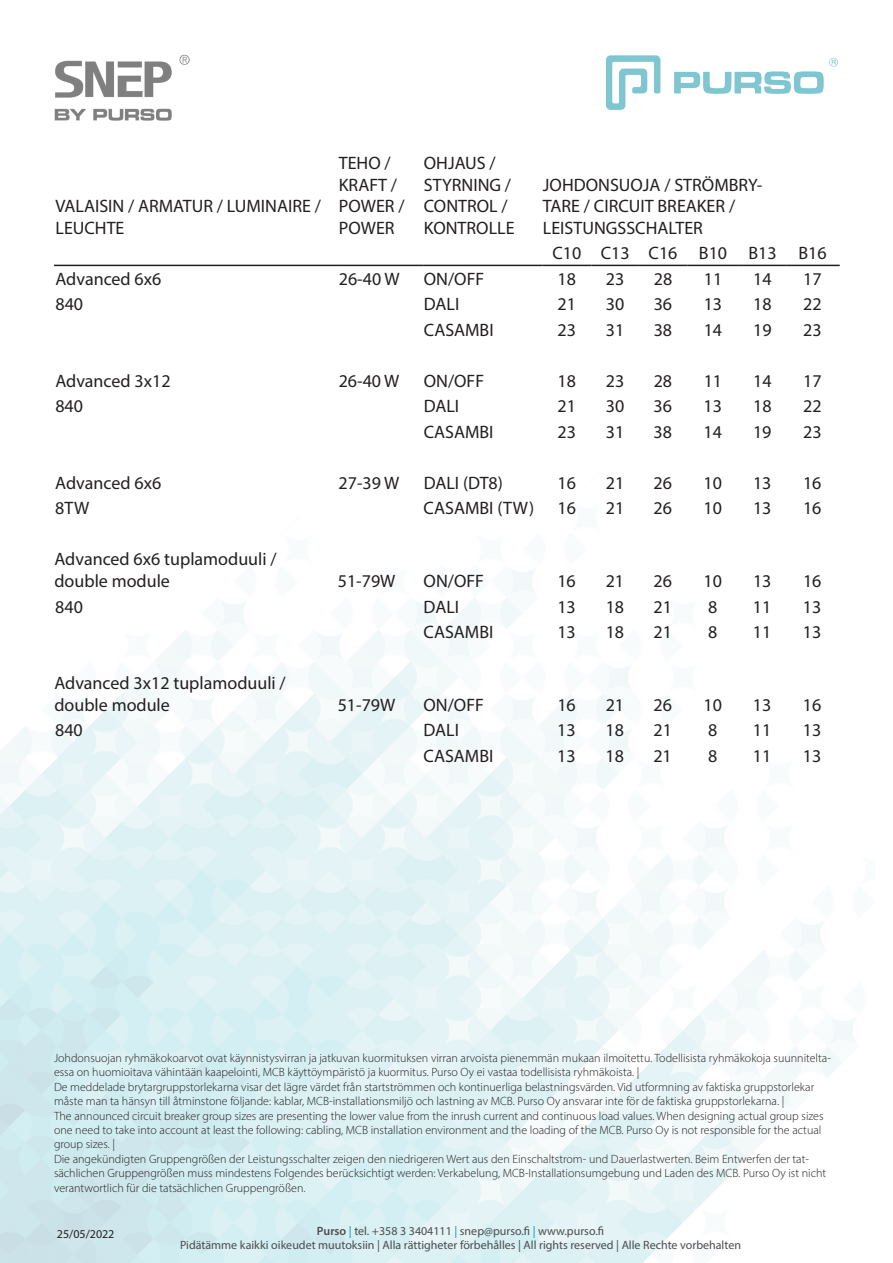
<style>
.page{position:relative;width:893px;height:1263px;background:#fff}
.page>*{position:absolute;margin:0;border:0;box-sizing:border-box;transform-origin:0 0}
.t1{font:18px/21.6px "Myriad Pro";color:#231f20}
.t2{font:300 12px/14.4px "Myriad Pro";color:#231f20}
.t3{font:12px/14.4px "Myriad Pro";color:#4b4c4d;text-align:center}
.t4{font:12px "Myriad Pro";color:#231f20}
.s1{font-weight:600}
.s2{color:#009cac}
</style>
<div class="page">
<img style="left:54px;top:54px;width:135px;height:67px">
<img style="left:606px;top:55px;width:232px;height:55px">
<hr style="left:338px;top:265px;width:85px;height:1px;background:#231f20">
<hr style="left:423px;top:265px;width:119px;height:1px;background:#231f20">
<hr style="left:542px;top:265px;width:50px;height:1px;background:#231f20">
<hr style="left:592px;top:265px;width:47px;height:1px;background:#231f20">
<hr style="left:639px;top:265px;width:48px;height:1px;background:#231f20">
<hr style="left:687px;top:265px;width:52px;height:1px;background:#231f20">
<hr style="left:739px;top:265px;width:47px;height:1px;background:#231f20">
<hr style="left:786px;top:265px;width:54px;height:1px;background:#231f20">
<hr style="left:54px;top:265px;width:284px;height:1px;background:#231f20">
<h1 class="t1" style="left:56px;top:195px;width:267px">VALAISIN / ARMATUR / LUMINAIRE /<br>LEUCHTE</h1>
<h1 class="t1" style="left:339px;top:152px;width:67px">TEHO /<br>KRAFT /<br>POWER /<br>POWER</h1>
<h1 class="t1" style="left:424px;top:152px;width:92px">OHJAUS /<br>STYRNING /<br>CONTROL /<br>KONTROLLE</h1>
<h1 class="t1" style="left:543px;top:174px;width:221px">JOHDONSUOJA / STRÖMBRY-<br>TARE / CIRCUIT BREAKER /<br>LEISTUNGSSCHALTER</h1>
<h1 class="t1" style="left:552px;top:242px;width:276px">C10 C13 C16 B10 B13 B16</h1>
<h1 class="t1" style="left:55px;top:268px;width:107px">Advanced 6x6</h1>
<h1 class="t1" style="left:339px;top:268px;width:62px">26-40 W</h1>
<h1 class="t1" style="left:424px;top:268px;width:62px">ON/OFF</h1>
<h1 class="t1" style="left:558px;top:268px;width:20px">18</h1>
<h1 class="t1" style="left:606px;top:268px;width:20px">23</h1>
<h1 class="t1" style="left:654px;top:268px;width:20px">28</h1>
<h1 class="t1" style="left:704px;top:268px;width:20px">11</h1>
<h1 class="t1" style="left:753px;top:268px;width:20px">14</h1>
<h1 class="t1" style="left:803px;top:268px;width:20px">17</h1>
<h1 class="t1" style="left:55px;top:293px;width:29px">840</h1>
<h1 class="t1" style="left:424px;top:293px;width:37px">DALI</h1>
<h1 class="t1" style="left:558px;top:293px;width:20px">21</h1>
<h1 class="t1" style="left:606px;top:293px;width:20px">30</h1>
<h1 class="t1" style="left:654px;top:293px;width:20px">36</h1>
<h1 class="t1" style="left:704px;top:293px;width:20px">13</h1>
<h1 class="t1" style="left:753px;top:293px;width:20px">18</h1>
<h1 class="t1" style="left:803px;top:293px;width:20px">22</h1>
<h1 class="t1" style="left:424px;top:319px;width:71px">CASAMBI</h1>
<h1 class="t1" style="left:558px;top:319px;width:20px">23</h1>
<h1 class="t1" style="left:606px;top:319px;width:20px">31</h1>
<h1 class="t1" style="left:654px;top:319px;width:20px">38</h1>
<h1 class="t1" style="left:704px;top:319px;width:20px">14</h1>
<h1 class="t1" style="left:753px;top:319px;width:20px">19</h1>
<h1 class="t1" style="left:803px;top:319px;width:20px">23</h1>
<h1 class="t1" style="left:55px;top:370px;width:117px">Advanced 3x12</h1>
<h1 class="t1" style="left:339px;top:370px;width:62px">26-40 W</h1>
<h1 class="t1" style="left:424px;top:370px;width:62px">ON/OFF</h1>
<h1 class="t1" style="left:558px;top:370px;width:20px">18</h1>
<h1 class="t1" style="left:606px;top:370px;width:20px">23</h1>
<h1 class="t1" style="left:654px;top:370px;width:20px">28</h1>
<h1 class="t1" style="left:704px;top:370px;width:20px">11</h1>
<h1 class="t1" style="left:753px;top:370px;width:20px">14</h1>
<h1 class="t1" style="left:803px;top:370px;width:20px">17</h1>
<h1 class="t1" style="left:55px;top:395px;width:29px">840</h1>
<h1 class="t1" style="left:424px;top:395px;width:37px">DALI</h1>
<h1 class="t1" style="left:557px;top:395px;width:20px">21</h1>
<h1 class="t1" style="left:606px;top:395px;width:20px">30</h1>
<h1 class="t1" style="left:654px;top:395px;width:20px">36</h1>
<h1 class="t1" style="left:704px;top:395px;width:20px">13</h1>
<h1 class="t1" style="left:753px;top:395px;width:20px">18</h1>
<h1 class="t1" style="left:803px;top:395px;width:20px">22</h1>
<h1 class="t1" style="left:424px;top:421px;width:71px">CASAMBI</h1>
<h1 class="t1" style="left:557px;top:421px;width:20px">23</h1>
<h1 class="t1" style="left:606px;top:421px;width:20px">31</h1>
<h1 class="t1" style="left:654px;top:421px;width:20px">38</h1>
<h1 class="t1" style="left:704px;top:421px;width:20px">14</h1>
<h1 class="t1" style="left:753px;top:421px;width:20px">19</h1>
<h1 class="t1" style="left:803px;top:421px;width:20px">23</h1>
<h1 class="t1" style="left:55px;top:472px;width:107px">Advanced 6x6</h1>
<h1 class="t1" style="left:339px;top:472px;width:62px">27-39 W</h1>
<h1 class="t1" style="left:424px;top:472px;width:81px">DALI (DT8)</h1>
<h1 class="t1" style="left:557px;top:472px;width:20px">16</h1>
<h1 class="t1" style="left:606px;top:472px;width:20px">21</h1>
<h1 class="t1" style="left:654px;top:472px;width:20px">26</h1>
<h1 class="t1" style="left:704px;top:472px;width:20px">10</h1>
<h1 class="t1" style="left:753px;top:472px;width:20px">13</h1>
<h1 class="t1" style="left:803px;top:472px;width:20px">16</h1>
<h1 class="t1" style="left:55px;top:497px;width:36px">8TW</h1>
<h1 class="t1" style="left:424px;top:497px;width:112px">CASAMBI (TW)</h1>
<h1 class="t1" style="left:557px;top:497px;width:20px">16</h1>
<h1 class="t1" style="left:606px;top:497px;width:20px">21</h1>
<h1 class="t1" style="left:653px;top:497px;width:20px">26</h1>
<h1 class="t1" style="left:703px;top:497px;width:20px">10</h1>
<h1 class="t1" style="left:753px;top:497px;width:20px">13</h1>
<h1 class="t1" style="left:803px;top:497px;width:20px">16</h1>
<h1 class="t1" style="left:54px;top:548px;width:224px">Advanced 6x6 tuplamoduuli / double module</h1>
<h1 class="t1" style="left:338px;top:570px;width:59px">51-79W</h1>
<h1 class="t1" style="left:424px;top:570px;width:62px">ON/OFF</h1>
<h1 class="t1" style="left:557px;top:570px;width:20px">16</h1>
<h1 class="t1" style="left:606px;top:570px;width:20px">21</h1>
<h1 class="t1" style="left:653px;top:570px;width:20px">26</h1>
<h1 class="t1" style="left:703px;top:570px;width:20px">10</h1>
<h1 class="t1" style="left:753px;top:570px;width:20px">13</h1>
<h1 class="t1" style="left:803px;top:570px;width:20px">16</h1>
<h1 class="t1" style="left:55px;top:595px;width:29px">840</h1>
<h1 class="t1" style="left:424px;top:595px;width:37px">DALI</h1>
<h1 class="t1" style="left:557px;top:595px;width:20px">13</h1>
<h1 class="t1" style="left:606px;top:595px;width:20px">18</h1>
<h1 class="t1" style="left:653px;top:595px;width:20px">21</h1>
<h1 class="t1" style="left:708px;top:595px;width:11px">8</h1>
<h1 class="t1" style="left:753px;top:595px;width:20px">11</h1>
<h1 class="t1" style="left:803px;top:595px;width:20px">13</h1>
<h1 class="t1" style="left:424px;top:621px;width:71px">CASAMBI</h1>
<h1 class="t1" style="left:557px;top:621px;width:20px">13</h1>
<h1 class="t1" style="left:606px;top:621px;width:20px">18</h1>
<h1 class="t1" style="left:653px;top:621px;width:20px">21</h1>
<h1 class="t1" style="left:708px;top:621px;width:11px">8</h1>
<h1 class="t1" style="left:753px;top:621px;width:20px">11</h1>
<h1 class="t1" style="left:803px;top:621px;width:20px">13</h1>
<h1 class="t1" style="left:54px;top:672px;width:233px">Advanced 3x12 tuplamoduuli / double module</h1>
<h1 class="t1" style="left:338px;top:693px;width:59px">51-79W</h1>
<h1 class="t1" style="left:424px;top:693px;width:62px">ON/OFF</h1>
<h1 class="t1" style="left:557px;top:693px;width:20px">16</h1>
<h1 class="t1" style="left:606px;top:693px;width:20px">21</h1>
<h1 class="t1" style="left:653px;top:693px;width:20px">26</h1>
<h1 class="t1" style="left:703px;top:693px;width:20px">10</h1>
<h1 class="t1" style="left:753px;top:693px;width:20px">13</h1>
<h1 class="t1" style="left:803px;top:693px;width:20px">16</h1>
<h1 class="t1" style="left:55px;top:719px;width:29px">840</h1>
<h1 class="t1" style="left:423px;top:719px;width:37px">DALI</h1>
<h1 class="t1" style="left:557px;top:719px;width:20px">13</h1>
<h1 class="t1" style="left:606px;top:719px;width:20px">18</h1>
<h1 class="t1" style="left:653px;top:719px;width:20px">21</h1>
<h1 class="t1" style="left:708px;top:719px;width:11px">8</h1>
<h1 class="t1" style="left:753px;top:719px;width:20px">11</h1>
<h1 class="t1" style="left:803px;top:719px;width:20px">13</h1>
<h1 class="t1" style="left:423px;top:744px;width:71px">CASAMBI</h1>
<h1 class="t1" style="left:557px;top:744px;width:20px">13</h1>
<h1 class="t1" style="left:606px;top:744px;width:20px">18</h1>
<h1 class="t1" style="left:653px;top:744px;width:20px">21</h1>
<h1 class="t1" style="left:708px;top:744px;width:11px">8</h1>
<h1 class="t1" style="left:753px;top:744px;width:20px">11</h1>
<h1 class="t1" style="left:803px;top:744px;width:20px">13</h1>
<p class="t2" style="left:54px;top:1050px;width:778px">Johdonsuojan ryhmäkokoarvot ovat käynnistysvirran ja jatkuvan kuormituksen virran arvoista pienemmän mukaan ilmoitettu. Todellisista ryhmäkokoja suunnitelta&shy;essa on huomioitava vähintään kaapelointi, MCB käyttöympäristö ja kuormitus. Purso Oy ei vastaa todellisista ryhmäkoista. |<br>De meddelade brytargruppstorlekarna visar det lägre värdet från startströmmen och kontinuerliga belastningsvärden. Vid utformning av faktiska gruppstorlekar måste man ta hänsyn till åtminstone följande: kablar, MCB-installationsmiljö och lastning av MCB. Purso Oy ansvarar inte för de faktiska gruppstorlekarna. |<br>The announced circuit breaker group sizes are presenting the lower value from the inrush current and continuous load values. When designing actual group sizes one need to take into account at least the following: cabling, MCB installation environment and the loading of the MCB. Purso Oy is not responsible for the actual group sizes. |<br>Die angekündigten Gruppengrößen der Leistungsschalter zeigen den niedrigeren Wert aus den Einschaltstrom- und Dauerlastwerten. Beim Entwerfen der tat&shy;sächlichen Gruppengrößen muss mindestens Folgendes berücksichtigt werden: Verkabelung, MCB-Installationsumgebung und Laden des MCB. Purso Oy ist nicht verantwortlich für die tatsächlichen Gruppengrößen.</p>
<p class="t4" style="left:57px;top:1226px;width:59px">25/05/2022</p>
<p class="t3" style="left:180px;top:1223px;width:563px"><span class="s1">Purso</span> <span class="s2">|</span> tel. +358 3 3404111 <span class="s2">|</span> snep@purso.fi <span class="s2">|</span> www.purso.fi<br>Pidätämme kaikki oikeudet muutoksiin | Alla rättigheter förbehålles | All rights reserved | Alle Rechte vorbehalten</p>
</div>
